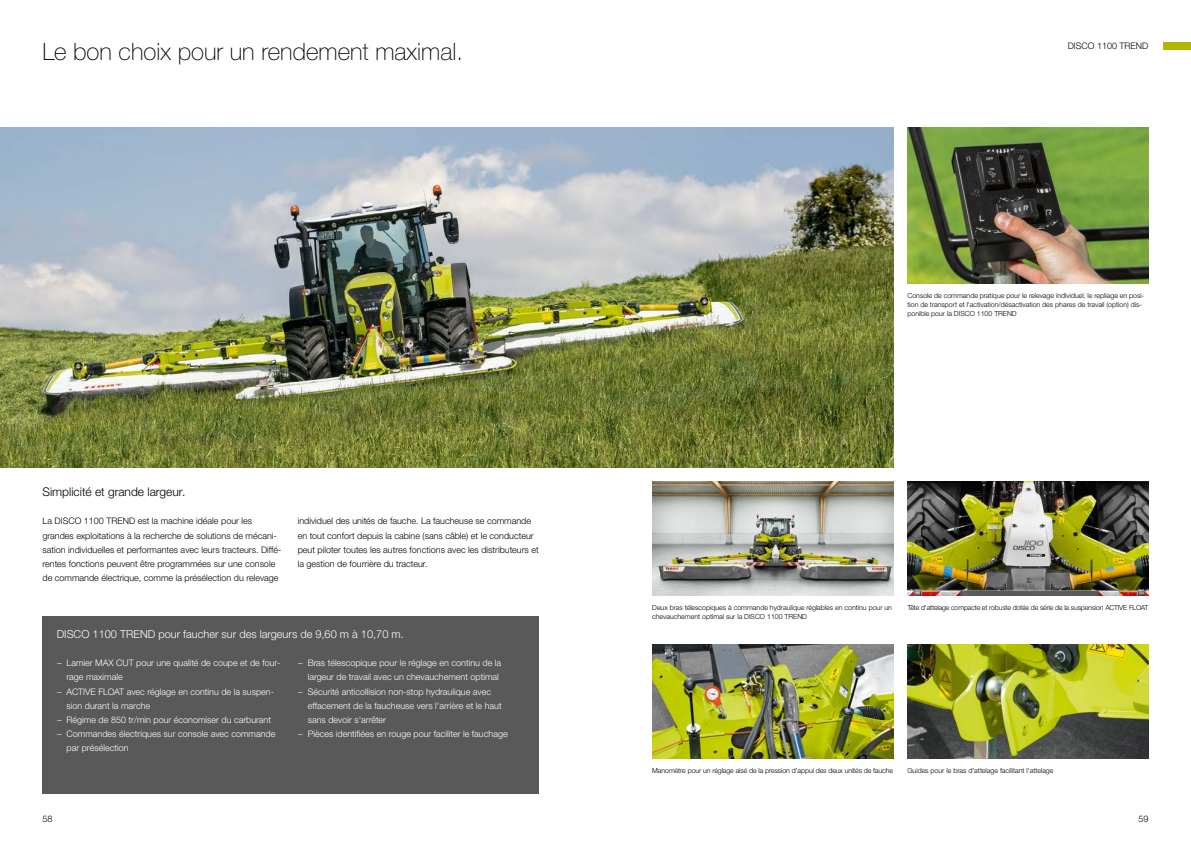
<style>
.page{position:relative;width:1191px;height:842px;background:#fff}
.page>*{position:absolute;margin:0;border:0;box-sizing:border-box;transform-origin:0 0}
.t1{font:100 24px "CLAAS Helvetica Neue";color:#000}
.t2{font:300 12px "CLAAS Helvetica Neue";color:#000}
.t3{font:300 11px "CLAAS Helvetica Neue";color:#fff}
.t4{font:300 9px/14.2px "CLAAS Helvetica Neue";color:#000}
.t5{font:300 9px "CLAAS Helvetica Neue";color:#fff}
.t6{font:300 7px/9px "CLAAS Helvetica Neue";color:#000}
</style>
<div class="page">
<div style="left:1162px;top:43px;width:29px;height:7px;background:#b1b700"></div>
<img style="left:0;top:128px;width:893px;height:340px">
<img style="left:907px;top:645px;width:241px;height:113px">
<img style="left:907px;top:482px;width:241px;height:113px">
<img style="left:652px;top:645px;width:241px;height:113px">
<img style="left:652px;top:482px;width:241px;height:113px">
<img style="left:907px;top:128px;width:241px;height:155px">
<div style="left:43px;top:616px;width:496px;height:178px;background:#595959"></div>
<h1 class="t1" style="left:43px;top:36px;width:422px">Le bon choix pour un rendement maximal.</h1>
<p class="t4" style="left:1067px;top:39px;width:82px">DISCO 1100 TREND</p>
<h2 class="t2" style="left:43px;top:484px;width:144px">Simplicité et grande largeur.</h2>
<p class="t4" style="left:43px;top:514px;width:240px">La DISCO 1100 TREND est la machine idéale pour les grandes exploitations à la recherche de solutions de mécani&shy;sation individuelles et performantes avec leurs tracteurs. Diffé&shy;rentes fonctions peuvent être programmées sur une console de commande électrique, comme la présélection du relevage</p>
<p class="t4" style="left:298px;top:514px;width:242px">individuel des unités de fauche. La faucheuse se commande en tout confort depuis la cabine (sans câble) et le conducteur peut piloter toutes les autres fonctions avec les distributeurs et la gestion de fourrière du tracteur.</p>
<p class="t3" style="left:57px;top:627px;width:348px">DISCO 1100 TREND pour faucher sur des largeurs de 9,60 m à 10,70 m.</p>
<p class="t5" style="left:298px;top:657px;width:205px">− Bras télescopique pour le réglage en continu de la</p>
<p class="t5" style="left:308px;top:671px;width:193px">largeur de travail avec un chevauchement optimal</p>
<p class="t5" style="left:298px;top:685px;width:195px">− Sécurité anticollision non-stop hydraulique avec</p>
<p class="t5" style="left:308px;top:700px;width:195px">effacement de la faucheuse vers l'arrière et le haut</p>
<p class="t5" style="left:308px;top:714px;width:80px">sans devoir s'arrêter</p>
<p class="t5" style="left:298px;top:728px;width:211px">− Pièces identifiées en rouge pour faciliter le fauchage</p>
<p class="t5" style="left:57px;top:657px;width:225px">− Lamier MAX CUT pour une qualité de coupe et de four-</p>
<p class="t5" style="left:67px;top:671px;width:58px">rage maximale</p>
<p class="t5" style="left:57px;top:685px;width:219px">− ACTIVE FLOAT avec réglage en continu de la suspen-</p>
<p class="t5" style="left:67px;top:700px;width:85px">sion durant la marche</p>
<p class="t5" style="left:57px;top:714px;width:216px">− Régime de 850 tr/min pour économiser du carburant</p>
<p class="t5" style="left:57px;top:728px;width:220px">− Commandes électriques sur console avec commande</p>
<p class="t5" style="left:67px;top:742px;width:63px">par présélection</p>
<p class="t6" style="left:907px;top:291px;width:238px">Console de commande pratique pour le relevage individuel, le repliage en posi&shy;tion de transport et l'activation/désactivation des phares de travail (option) dis&shy;ponible pour la DISCO 1100 TREND</p>
<p class="t6" style="left:652px;top:603px;width:241px">Deux bras télescopiques à commande hydraulique réglables en continu pour un chevauchement optimal sur la DISCO 1100 TREND</p>
<p class="t6" style="left:907px;top:603px;width:242px">Tête d'attelage compacte et robuste dotée de série de la suspension ACTIVE FLOAT</p>
<p class="t6" style="left:652px;top:766px;width:242px">Manomètre pour un réglage aisé de la pression d'appui des deux unités de fauche</p>
<p class="t6" style="left:907px;top:766px;width:148px">Guides pour le bras d'attelage facilitant l'attelage</p>
<p class="t4" style="left:43px;top:812px;width:12px">58</p>
<p class="t4" style="left:1138px;top:812px;width:11px">59</p>
</div>
